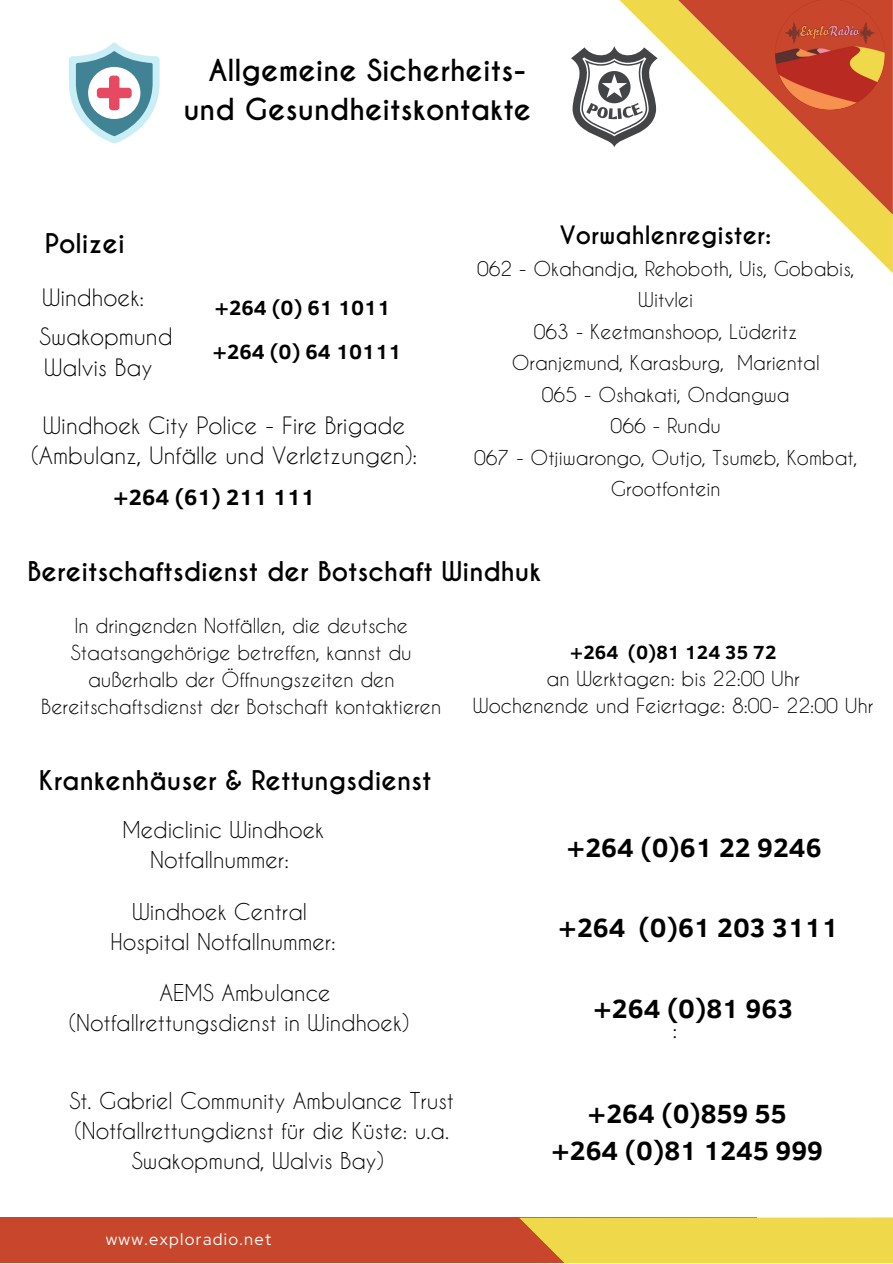
<style>
.page{position:relative;width:893px;height:1264px;background:#fff}
.page>*{position:absolute;margin:0;border:0;box-sizing:border-box;transform-origin:0 0}
.t1{font:700 28.5px/39.3px "Caviar Dreams";color:#000;text-align:right}
.t2{font:700 27px/37px "Clear Sans";color:#000;text-align:center}
.t3{font:700 25.5px "Caviar Dreams";color:#000}
.t4{font:700 23.7px "Caviar Dreams";color:#000}
.t5{font:23.25px "Caviar Dreams";color:#000}
.t6{font:22.5px/30.3px "Caviar Dreams";color:#000}
.t7{font:700 22.5px "Clear Sans";color:#000}
.t8{font:21.75px/30.3px "Caviar Dreams";color:#000;text-align:center}
.t9{font:700 21px "Clear Sans";color:#000}
.t10{font:19.5px/27px "Caviar Dreams";color:#000;text-align:center}
.t11{font:700 19.5px "Clear Sans";color:#000}
.t12{font:19.2px/31.5px "Caviar Dreams";color:#000;text-align:center}
.t13{font:16.5px "Red Hat Display";letter-spacing:.08em;color:#fff}
</style>
<div class="page">
<div style="left:0;top:1217px;width:756px;height:45px;background:#c8472c"></div>
<svg style="left:519px;top:1217px;width:373px;height:45px;fill:#efd849"></svg>
<svg style="left:619px;top:0;width:273px;height:273px"></svg>
<svg style="left:678px;top:0;width:214px;height:215px"></svg>
<img style="left:775px;top:0;width:109px;height:109px">
<svg style="left:69px;top:42px;width:91px;height:101px"></svg>
<svg style="left:571px;top:46px;width:86px;height:101px"></svg>
<h1 class="t1" style="left:183px;top:51px;width:349px">Allgemeine Sicherheits&shy;und Gesundheitskontakte</h1>
<p class="t3" style="left:45px;top:228px;width:82px">Polizei</p>
<p class="t6" style="left:42px;top:282px;width:103px">Windhoek:</p>
<p class="t6" style="left:40px;top:321px;width:134px">Swakopmund<br>Walvis Bay</p>
<p class="t9" style="left:214px;top:292px;width:177px">+264 (0) 61 1011</p>
<p class="t9" style="left:212px;top:336px;width:191px">+264 (0) 64 10111</p>
<p class="t6" style="left:31px;top:409px;width:387px;text-align:center">Windhoek City Police - Fire Brigade (Ambulanz, Unfälle und Verletzungen):</p>
<p class="t7" style="left:113px;top:481px;width:203px">+264 (61) 211 111</p>
<p class="t4" style="left:560px;top:221px;width:213px">Vorwahlenregister:</p>
<p class="t12" style="left:474px;top:252px;width:385px">062 - Okahandja, Rehoboth, Uis, Gobabis,<br>Witvlei<br>063 - Keetmanshoop, Lüderitz<br>Oranjemund, Karasburg, Mariental<br>065 - Oshakati, Ondangwa<br>066 - Rundu<br>067 - Otjiwarongo, Outjo, Tsumeb, Kombat,<br>Grootfontein</p>
<p class="t3" style="left:27px;top:556px;width:515px">Bereitschaftsdienst der Botschaft Windhuk</p>
<p class="t10" style="left:41px;top:612px;width:401px">In dringenden Notfällen, die deutsche Staatsangehörige betreffen, kannst du außerhalb der Öffnungszeiten den Bereitschaftsdienst der Botschaft kontaktieren</p>
<p class="t11" style="left:570px;top:637px;width:208px">+264 (0)81 124 35 72</p>
<p class="t10" style="left:473px;top:664px;width:402px">an Werktagen: bis 22:00 Uhr<br>Wochenende und Feiertage: 8:00- 22:00 Uhr</p>
<p class="t3" style="left:39px;top:764px;width:394px">Krankenhäuser &amp; Rettungsdienst</p>
<p class="t8" style="left:122px;top:814px;width:203px">Mediclinic Windhoek<br>Notfallnummer:</p>
<p class="t8" style="left:111px;top:895px;width:227px">Windhoek Central<br>Hospital Notfallnummer:</p>
<p class="t8" style="left:69px;top:977px;width:342px">AEMS Ambulance (Notfallrettungsdienst in Windhoek)</p>
<p class="t2" style="left:566px;top:827px;width:256px">+264 (0)61 22 9246</p>
<p class="t2" style="left:558px;top:907px;width:282px">+264 (0)61 203 3111</p>
<p class="t2" style="left:593px;top:988px;width:201px">+264 (0)81 963</p>
<p class="t5" style="left:672px;top:1015px;width:6px">:</p>
<p class="t8" style="left:69px;top:1084px;width:386px">St. Gabriel Community Ambulance Trust (Notfallrettungdienst für die Küste: u.a.<br>Swakopmund, Walvis Bay)</p>
<p class="t2" style="left:551px;top:1093px;width:273px">+264 (0)859 55 +264 (0)81 1245 999</p>
<p class="t13" style="left:106px;top:1227px;width:167px">www.exploradio.net</p>
</div>
